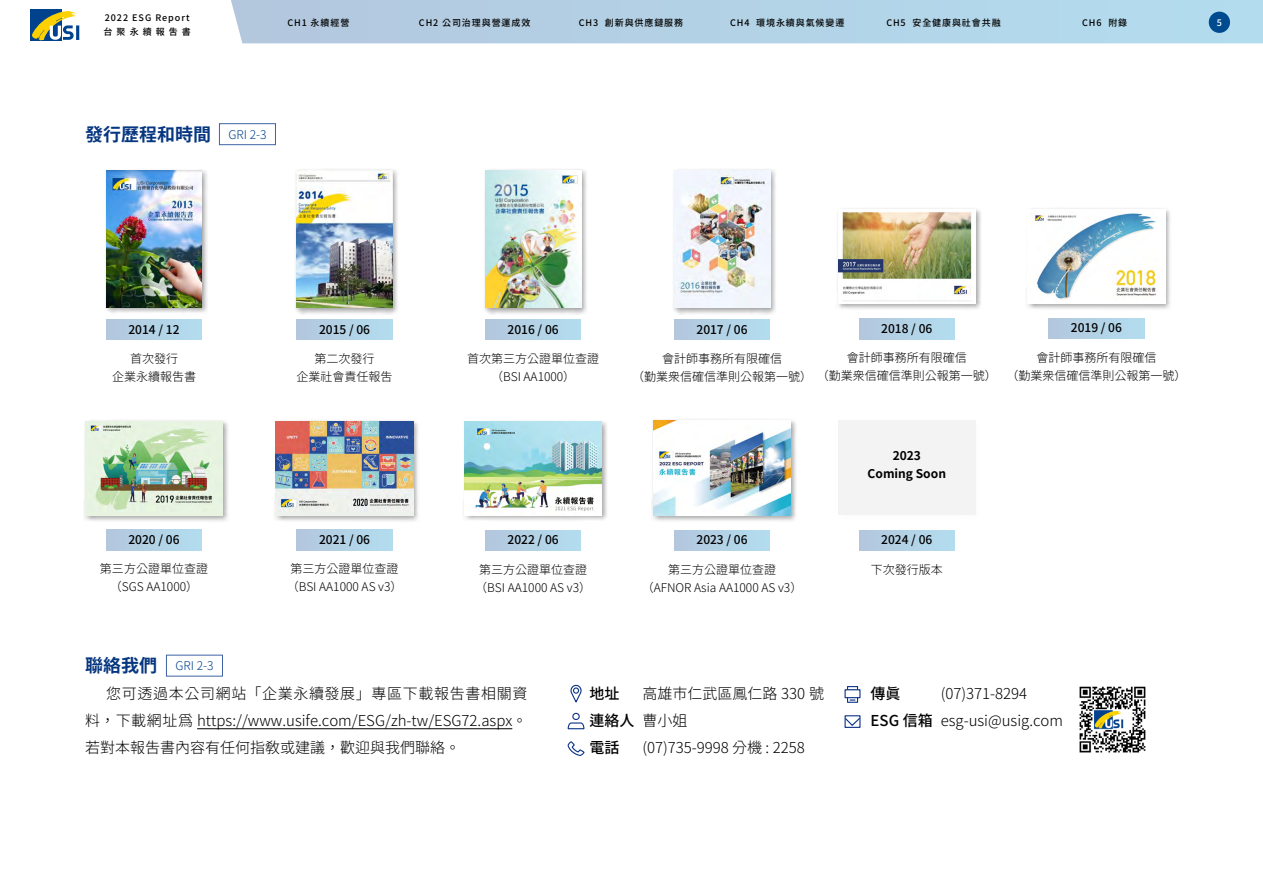
<style>
.page{position:relative;width:1263px;height:893px;background:#fff}
.page>*{position:absolute;margin:0;border:0;box-sizing:border-box;transform-origin:0 0}
.t1{font:18px "Gen Yo Gothic TW Bold TTF";color:#06367f}
.t2{font:15px/27px "Gen Yo Gothic TW Light TTF";color:#000}
.t3{font:15px/27px "Gen Yo Gothic TW Medium TTF";color:#000}
.t4{font:12px/18px "Gen Yo Gothic TW Light TTF";color:#000;text-align:center}
.t5{font:12px "Gen Yo Gothic TW Medium TTF";color:#000}
.t6{font:12px/18px "Gen Yo Gothic TW Bold TTF";color:#000;text-align:center}
.t7{font:12px "Gen Yo Gothic TW Light TTF";color:#00428e}
.t8{font:9px/13.5px "Gen Yo Gothic TW Medium TTF";letter-spacing:.1em;color:#000}
.t9{font:9px "Gen Yo Gothic TW Medium TTF";color:#fff}
.s1{font-family:"Gen Yo Gothic TW Bold TTF";font-size:18px;color:#06367f}
</style>
<div class="page">
<svg style="left:231px;top:0;width:1032px;height:43px;background:#b3d2e6"></svg>
<div style="left:31px;top:10px;width:31px;height:31px;background:#00428e"></div>
<svg style="left:32px;top:11px;width:47px;height:30px"></svg>
<div style="left:1209px;top:12px;width:21px;height:21px;background:#004b8f;border-radius:50%"></div>
<div style="left:219px;top:123px;width:57px;height:22px;border:1px solid #3e63a4"></div>
<hr style="left:197px;top:728px;width:315px;height:1px;background:#000">
<div style="left:671px;top:168px;width:106px;height:147px;background:#000;opacity:.35"></div>
<img style="left:674px;top:171px;width:96px;height:137px">
<div style="left:482px;top:168px;width:106px;height:147px;background:#000;opacity:.35"></div>
<img style="left:485px;top:171px;width:96px;height:137px">
<div style="left:294px;top:168px;width:105px;height:147px;background:#000;opacity:.35"></div>
<img style="left:297px;top:171px;width:96px;height:137px">
<div style="left:104px;top:168px;width:105px;height:146px;background:#000;opacity:.35"></div>
<img style="left:106px;top:171px;width:96px;height:137px">
<div style="left:859px;top:319px;width:95px;height:20px;background:#b3d2e6"></div>
<div style="left:485px;top:530px;width:96px;height:20px;background:#b3d2e6"></div>
<div style="left:674px;top:530px;width:96px;height:20px;background:#b3d2e6"></div>
<div style="left:859px;top:530px;width:95px;height:20px;background:#b3d2e6"></div>
<div style="left:1049px;top:318px;width:95px;height:20px;background:#b3d2e6"></div>
<div style="left:106px;top:530px;width:96px;height:20px;background:#b3d2e6"></div>
<div style="left:297px;top:530px;width:95px;height:20px;background:#b3d2e6"></div>
<div style="left:835px;top:207px;width:147px;height:104px;background:#000;opacity:.35"></div>
<img style="left:838px;top:209px;width:137px;height:95px">
<div style="left:1025px;top:207px;width:147px;height:104px;background:#000;opacity:.35"></div>
<img style="left:1028px;top:209px;width:137px;height:95px">
<div style="left:83px;top:418px;width:147px;height:104px;background:#000;opacity:.35"></div>
<img style="left:85px;top:421px;width:138px;height:95px">
<div style="left:273px;top:418px;width:147px;height:104px;background:#000;opacity:.35"></div>
<img style="left:276px;top:421px;width:137px;height:95px">
<div style="left:106px;top:319px;width:96px;height:21px;background:#b3d2e6"></div>
<div style="left:297px;top:319px;width:95px;height:21px;background:#b3d2e6"></div>
<div style="left:485px;top:319px;width:96px;height:21px;background:#b3d2e6"></div>
<div style="left:674px;top:319px;width:96px;height:21px;background:#b3d2e6"></div>
<div style="left:651px;top:418px;width:146px;height:104px;background:#000;opacity:.35"></div>
<img style="left:653px;top:421px;width:138px;height:94px">
<div style="left:838px;top:421px;width:137px;height:94px;background:#f3f3f3"></div>
<div style="left:462px;top:419px;width:147px;height:103px;background:#000;opacity:.35"></div>
<img style="left:465px;top:422px;width:137px;height:93px">
<svg style="left:570px;top:684px;width:12px;height:19px"></svg>
<div style="left:572px;top:713px;width:8px;height:7px;border:1px solid #0c3388;border-radius:50%"></div>
<svg style="left:567px;top:722px;width:18px;height:8px"></svg>
<svg style="left:567px;top:741px;width:18px;height:15px"></svg>
<div style="left:844px;top:715px;width:16px;height:13px;border:1px solid #0c3388"></div>
<svg style="left:844px;top:717px;width:17px;height:10px"></svg>
<div style="left:847px;top:686px;width:11px;height:5px;border:1px solid #0c3388"></div>
<div style="left:847px;top:696px;width:11px;height:7px;border:1px solid #0c3388"></div>
<div style="left:844px;top:689px;width:16px;height:9px;background:#fff;border:1px solid #0c3388"></div>
<img style="left:1080px;top:686px;width:65px;height:67px">
<p class="t8" style="left:104px;top:11px;width:89px">2022 ESG Report台 聚 永 續 報 告 書</p>
<p class="t8" style="left:287px;top:16px;width:63px">CH1 永續經營</p>
<p class="t8" style="left:419px;top:16px;width:113px">CH2 公司治理與營運成效</p>
<p class="t8" style="left:579px;top:16px;width:106px">CH3 創新與供應鏈服務</p>
<p class="t8" style="left:730px;top:16px;width:116px">CH4 環境永續與氣候變遷</p>
<p class="t8" style="left:886px;top:16px;width:116px">CH5 安全健康與社會共融</p>
<p class="t8" style="left:1082px;top:16px;width:47px">CH6 附錄</p>
<p class="t9" style="left:1217px;top:18px;width:7px">5</p>
<h1 class="t1" style="left:85px;top:125px;width:183px">發行歷程和時間 <sup>GRI</sup> <sup>2-3</sup></h1>
<p class="t5" style="left:128px;top:322px;width:53px">2014 / 12</p>
<p class="t5" style="left:319px;top:322px;width:53px">2015 / 06</p>
<p class="t5" style="left:508px;top:322px;width:53px">2016 / 06</p>
<p class="t5" style="left:696px;top:322px;width:53px">2017 / 06</p>
<p class="t5" style="left:881px;top:322px;width:53px">2018 / 06</p>
<p class="t5" style="left:1071px;top:321px;width:53px">2019 / 06</p>
<p class="t4" style="left:632px;top:348px;width:366px;line-height:18.6px;text-align:left;text-indent:215px">會計師事務所有限確信<br>（勤業眾信確信準則公報第一號）（勤業眾信確信準則公報第一號）</p>
<p class="t4" style="left:112px;top:350px;width:86px">首次發行<br>企業永續報告書</p>
<p class="t4" style="left:297px;top:350px;width:97px">第二次發行<br>企業社會責任報告</p>
<p class="t4" style="left:467px;top:350px;width:133px">首次第三方公證單位查證（BSI AA1000）</p>
<p class="t4" style="left:662px;top:350px;width:121px">會計師事務所有限確信</p>
<p class="t4" style="left:1006px;top:349px;width:181px">會計師事務所有限確信<br>（勤業眾信確信準則公報第一號）</p>
<p class="t5" style="left:128px;top:533px;width:53px">2020 / 06</p>
<p class="t5" style="left:319px;top:533px;width:53px">2021 / 06</p>
<p class="t4" style="left:100px;top:560px;width:109px">第三方公證單位查證（SGS AA1000）</p>
<p class="t4" style="left:287px;top:560px;width:117px">第三方公證單位查證（BSI AA1000 AS v3）</p>
<p class="t6" style="left:868px;top:447px;width:80px">2023<br>Coming Soon</p>
<p class="t5" style="left:508px;top:533px;width:53px">2022 / 06</p>
<p class="t5" style="left:696px;top:533px;width:53px">2023 / 06</p>
<p class="t5" style="left:881px;top:533px;width:53px">2024 / 06</p>
<p class="t4" style="left:475px;top:561px;width:117px">第三方公證單位查證（BSI AA1000 AS v3）</p>
<p class="t4" style="left:642px;top:561px;width:162px">第三方公證單位查證（AFNOR Asia AA1000 AS v3）</p>
<p class="t4" style="left:871px;top:561px;width:73px">下次發行版本</p>
<p class="t7" style="left:85px;top:659px;width:130px"><span class="s1">聯絡我們</span> GRI 2-3</p>
<p class="t2" style="left:85px;top:680px;width:444px;text-align:justify;text-indent:21px">您可透過本公司網站「企業永續發展」專區下載報告書相關資料，下載網址為 https://www.usife.com/ESG/zh-tw/ESG72.aspx。若對本報告書內容有任何指教或建議，歡迎與我們聯絡。</p>
<p class="t3" style="left:589px;top:681px;width:46px">地址連絡人電話</p>
<p class="t3" style="left:870px;top:681px;width:64px">傳真<br>ESG 信箱</p>
<p class="t2" style="left:642px;top:681px;width:183px">高雄市仁武區鳳仁路 330 號曹小姐<br>(07)735-9998 分機 : 2258</p>
<p class="t2" style="left:941px;top:681px;width:124px">(07)371-8294 esg-usi@usig.com</p>
</div>
